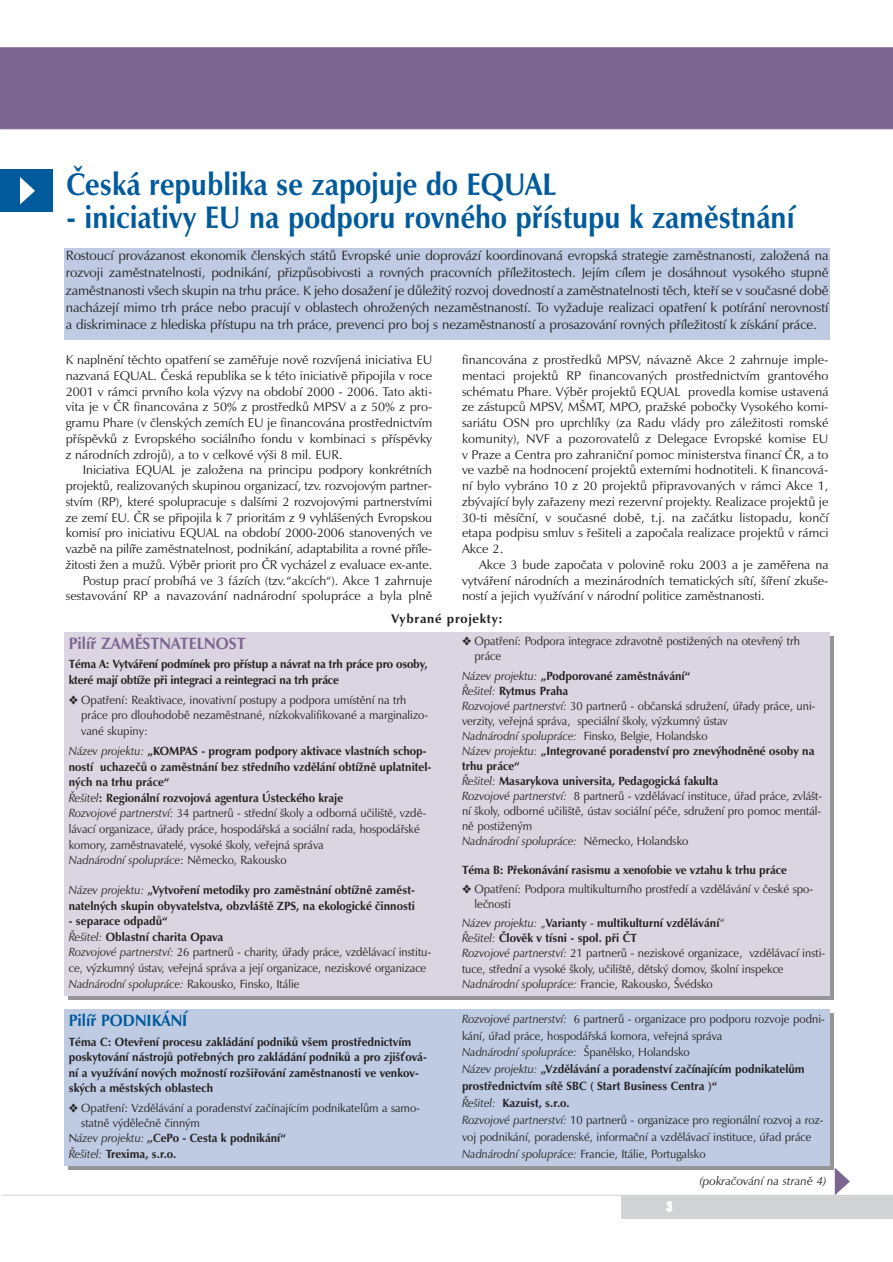
<style>
.page{position:relative;width:893px;height:1262px;background:#fff}
.page>*{position:absolute;margin:0;border:0;box-sizing:border-box;transform-origin:0 0}
.t1{font:700 31.5px "Zapf Humanist 601 BTCE";color:#005a9c;scale:.9 1}
.t2{font:700 16.5px "Zapf Humanist 601 BTCE";color:#7d6592;scale:.95 1}
.t3{font:700 16.5px "Zapf Humanist 601 BTCE";color:#005a9c;scale:.95 1}
.t4{font:13.5px/17.2px "Zapf Humanist 601 BTCE";letter-spacing:-.005em;color:#231f20;text-align:justify}
.t5{font:700 condensed 13.5px "Futura BTCE";color:#fff}
.t6{font:12.75px/15.8px "Zapf Humanist 601 BTCE";letter-spacing:-.005em;color:#231f20;text-align:justify}
.t7{font:700 12.75px "Zapf Humanist 601 BTCE";letter-spacing:.055em;color:#231f20}
.t8{font:12px/15px "Zapf Humanist 601 BTCE";color:#231f20;scale:.95 1}
.t9{font:700 12px/15.5px "Zapf Humanist 601 BTCE";color:#231f20;scale:.95 1}
.t10{font:italic 12px "Zapf Humanist 601 BTCE";color:#231f20}
.s1{font-style:italic}
.s2{font-weight:700}
.s3{font-weight:400;font-style:italic}
.s4{font-weight:400}
</style>
<div class="page">
<svg style="left:68px;top:1013px;width:766px;height:156px;background:#9ca0a7"></svg>
<svg style="left:0;top:48px;width:1px;height:81px"></svg>
<div style="left:1px;top:48px;width:891px;height:81px;background:#7d6592"></div>
<div style="left:621px;top:1195px;width:271px;height:23px;background:#d1d3d4"></div>
<hr style="left:1px;top:1194px;width:891px;height:1px;background:#d1d3d4">
<svg style="left:834px;top:1168px;width:15px;height:27px"></svg>
<div style="left:0;top:169px;width:53px;height:43px;background:#005a9c"></div>
<svg style="left:20px;top:177px;width:15px;height:27px"></svg>
<div style="left:64px;top:249px;width:766px;height:91px;background:#bfcbe3"></div>
<div style="left:64px;top:631px;width:766px;height:364px;background:#dbd5e1"></div>
<div style="left:64px;top:1009px;width:766px;height:156px;background:#bfcbe3"></div>
<h1 class="t1" style="left:67px;top:172px;width:545px">Česká republika se zapojuje do EQUAL</h1>
<h1 class="t1" style="left:67px;top:205px;width:810px">- iniciativy EU na podporu rovného přístupu k zaměstnání</h1>
<p class="t4" style="left:66px;top:248px;width:764px">Rostoucí provázanost ekonomik členských států Evropské unie doprovází koordinovaná evropská strategie zaměstnanosti, založená na rozvoji zaměstnatelnosti, podnikání, přizpůsobivosti a rovných pracovních příležitostech. Jejím cílem je dosáhnout vysokého stupně zaměstnanosti všech skupin na trhu práce. K jeho dosažení je důležitý rozvoj dovedností a zaměstnatelnosti těch, kteří se v současné době nacházejí mimo trh práce nebo pracují v oblastech ohrožených nezaměstnaností. To vyžaduje realizaci opatření k potírání nerovností a diskriminace z hlediska přístupu na trh práce, prevenci pro boj s nezaměstnaností a prosazování rovných příležitostí k získání práce.</p>
<p class="t6" style="left:66px;top:353px;width:368px">K naplnění těchto opatření se zaměřuje nově rozvíjená iniciativa EU nazvaná EQUAL. Česká republika se k této iniciativě připojila v roce 2001 v rámci prvního kola výzvy na období 2000 - 2006. Tato akti&shy;vita je v ČR financována z 50% z prostředků MPSV a z 50% z pro&shy;gramu Phare (v členských zemích EU je financována prostřednictvím příspěvků z Evropského sociálního fondu v kombinaci s příspěvky z národních zdrojů), a to v celkové výši 8 mil. EUR.</p>
<p class="t6" style="left:66px;top:463px;width:368px;text-align:right">Iniciativa EQUAL je založena na principu podpory konkrétních projektů, realizovaných skupinou organizací, tzv. rozvojovým partner&shy;stvím (RP), které spolupracuje s dalšími 2 rozvojovými partnerstvími ze zemí EU. ČR se připojila k 7 prioritám z 9 vyhlášených Evropskou komisí pro iniciativu EQUAL na období 2000-2006 stanovených ve vazbě na pilíře zaměstnatelnost, podnikání, adaptabilita a rovné příle&shy;žitosti žen a mužů. Výběr priorit pro ČR vycházel z evaluace ex-ante.<br>Postup prací probíhá ve 3 fázích (tzv.“akcích“). Akce 1 zahrnuje sestavování RP a navazování nadnárodní spolupráce a byla plně</p>
<p class="t6" style="left:462px;top:353px;width:368px">financována z prostředků MPSV, návazně Akce 2 zahrnuje imple&shy;mentaci projektů RP financovaných prostřednictvím grantového schématu Phare. Výběr projektů EQUAL provedla komise ustavená ze zástupců MPSV, MŠMT, MPO, pražské pobočky Vysokého komi&shy;sariátu OSN pro uprchlíky (za Radu vlády pro záležitosti romské komunity), NVF a pozorovatelů z Delegace Evropské komise EU v Praze a Centra pro zahraniční pomoc ministerstva financí ČR, a to ve vazbě na hodnocení projektů externími hodnotiteli. K financová&shy;ní bylo vybráno 10 z 20 projektů připravovaných v rámci Akce 1, zbývající byly zařazeny mezi rezervní projekty. Realizace projektů je 30-ti měsíční, v současné době, t.j. na začátku listopadu, končí etapa podpisu smluv s řešiteli a započala realizace projektů v rámci Akce 2.</p>
<p class="t6" style="left:462px;top:558px;width:368px;text-indent:17px">Akce 3 bude započata v polovině roku 2003 a je zaměřena na vytváření národních a mezinárodních tematických sítí, šíření zkuše&shy;ností a jejich využívání v národní politice zaměstnanosti.</p>
<p class="t7" style="left:391px;top:614px;width:113px">Vybrané projekty:</p>
<h2 class="t2" style="left:69px;top:637px;width:188px">Pilíř ZAMĚSTNATELNOST</h2>
<p class="t9" style="left:69px;top:657px;width:379px">Téma A: Vytváření podmínek pro přístup a návrat na trh práce pro osoby, které mají obtíže při integraci a reintegraci na trh práce</p>
<p class="t8" style="left:81px;top:693px;width:366px;line-height:15.6px">Opatření: Reaktivace, inovativní postupy a podpora umístění na trh práce pro dlouhodobě nezaměstnané, nízkokvalifikované a marginalizo&shy;vané skupiny:</p>
<p class="t8" style="left:69px;top:744px;width:383px;line-height:15.6px"><span class="s1">Název projektu:</span> <span class="s2">„KOMPAS - program podpory aktivace vlastních schop&shy;ností uchazečů o zaměstnání bez středního vzdělání obtížně uplatnitel&shy;ných na trhu práce“<br></span><span class="s1">Řešitel</span><span class="s2">: Regionální rozvojová agentura Ústeckého kraje<br></span><span class="s1">Rozvojové partnerství:</span> 34 partnerů - střední školy a odborná učiliště, vzdě&shy;lávací organizace, úřady práce, hospodářská a sociální rada, hospodářské komory, zaměstnavatelé, vysoké školy, veřejná správa<br><span class="s1">Nadnárodní spolupráce</span>: Německo, Rakousko</p>
<p class="t9" style="left:69px;top:883px;width:366px"><span class="s3">Název projektu:</span> „Vytvoření metodiky pro zaměstnání obtížně zaměst&shy;natelných skupin obyvatelstva, obzvláště ZPS, na ekologické činnosti</p>
<p class="t8" style="left:69px;top:914px;width:383px;line-height:15.6px"><span class="s2">- separace odpadů“<br></span><span class="s1">Řešitel:</span> <span class="s2">Oblastní charita Opava<br></span><span class="s1">Rozvojové partnerství:</span> 26 partnerů - charity, úřady práce, vzdělávací institu&shy;ce, výzkumný ústav, veřejná správa a její organizace, neziskové organizace <span class="s1">Nadnárodní spolupráce:</span> Rakousko, Finsko, Itálie</p>
<h2 class="t3" style="left:69px;top:1014px;width:126px">Pilíř PODNIKÁNÍ</h2>
<p class="t9" style="left:69px;top:1035px;width:378px">Téma C: Otevření procesu zakládání podniků všem prostřednictvím poskytování nástrojů potřebných pro zakládání podniků a pro zjišťová&shy;ní a využívání nových možností rozšiřování zaměstnanosti ve venkov&shy;ských a městských oblastech</p>
<p class="t8" style="left:81px;top:1101px;width:358px">Opatření: Vzdělávání a poradenství začínajícím podnikatelům a samo-</p>
<p class="t8" style="left:81px;top:1116px;width:126px">statně výdělečně činným</p>
<p class="t9" style="left:69px;top:1131px;width:230px"><span class="s4">N</span><span class="s3">ázev projektu:</span> <span class="s1">„</span>CePo - Cesta k podnikání“</p>
<p class="t9" style="left:69px;top:1147px;width:115px"><span class="s3">Řešitel:</span> Trexima, s.r.o.</p>
<p class="t8" style="left:474px;top:635px;width:344px">Opatření: Podpora integrace zdravotně postižených na otevřený trh práce</p>
<p class="t8" style="left:462px;top:669px;width:381px"><span class="s1">Název projektu:</span> <span class="s2">„Podporované zaměstnávání“<br></span><span class="s1">Řešitel:</span> <span class="s2">Rytmus Praha<br></span><span class="s1">Rozvojové partnerství:</span> 30 partnerů - občanská sdružení, úřady práce, uni&shy;verzity, veřejná správa, speciální školy, výzkumný ústav<br><span class="s1">Nadnárodní spolupráce:</span> Finsko, Belgie, Holandsko<br><span class="s1">Název projektu:</span> <span class="s2">„Integrované poradenství pro znevýhodněné osoby na trhu práce“<br></span><span class="s1">Řešitel:</span> <span class="s2">Masarykova universita, Pedagogická fakulta<br></span><span class="s1">Rozvojové partnerství:</span> 8 partnerů - vzdělávací instituce, úřad práce, zvlášt&shy;ní školy, odborné učiliště, ústav sociální péče, sdružení pro pomoc mentál&shy;ně postiženým<br><span class="s1">Nadnárodní spolupráce:</span> Německo, Holandsko</p>
<p class="t9" style="left:462px;top:863px;width:343px">Téma B: Překonávání rasismu a xenofobie ve vztahu k trhu práce</p>
<p class="t8" style="left:474px;top:882px;width:358px">Opatření: Podpora multikulturního prostředí a vzdělávání v české spo&shy;lečnosti</p>
<p class="t8" style="left:462px;top:917px;width:384px"><span class="s1">Název projektu:</span> „<span class="s2">Varianty</span> - <span class="s2">multikulturní vzdělávání</span><span class="s1">“<br>Řešitel:</span> <span class="s2">Člověk v tísni - spol. při ČT<br></span><span class="s1">Rozvojové partnerství:</span> 21 partnerů - neziskové organizace, vzdělávací insti&shy;tuce, střední a vysoké školy, učiliště, dětský domov, školní inspekce <span class="s1">Nadnárodní spolupráce:</span> Francie, Rakousko, Švédsko</p>
<p class="t8" style="left:462px;top:1011px;width:383px;line-height:16.8px"><span class="s1">Rozvojové partnerství:</span> 6 partnerů - organizace pro podporu rozvoje podni&shy;kání, úřad práce, hospodářská komora, veřejná správa<br><span class="s1">Nadnárodní spolupráce:</span> Španělsko, Holandsko<br><span class="s1">Název projektu:</span> <span class="s2">„Vzdělávání a poradenství začínajícím podnikatelům prostřednictvím sítě SBC ( Start Business Centra )“<br></span><span class="s1">Řešitel:</span> <span class="s2">Kazuist, s.r.o.<br></span><span class="s1">Rozvojové partnerství:</span> 10 partnerů - organizace pro regionální rozvoj a roz&shy;voj podnikání, poradenské, informační a vzdělávací instituce, úřad práce <span class="s1">Nadnárodní spolupráce:</span> Francie, Itálie, Portugalsko</p>
<p class="t5" style="left:666px;top:1201px;width:7px">3</p>
<p class="t10" style="left:699px;top:1176px;width:128px">(pokračování na straně 4)</p>
</div>
